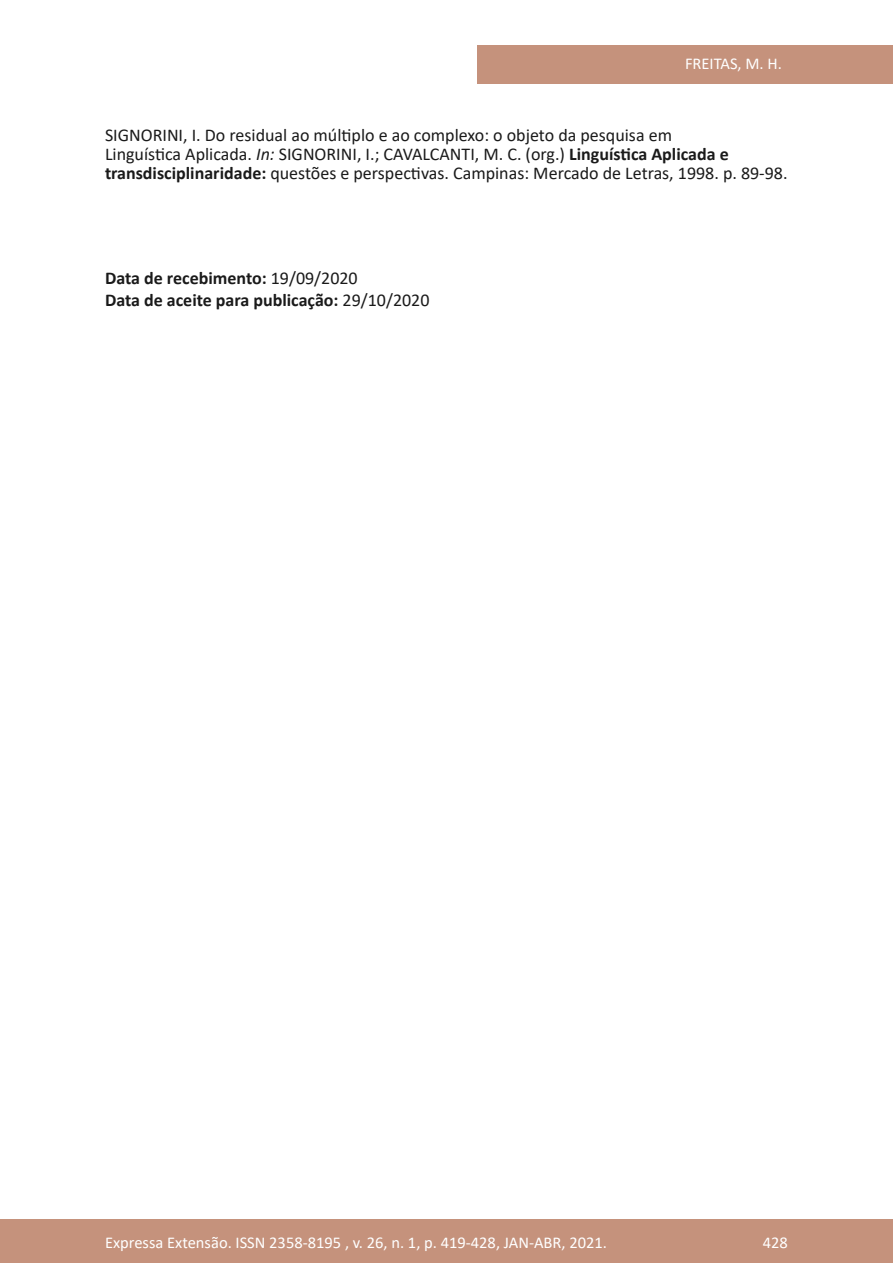
<style>
.page{position:relative;width:893px;height:1263px;background:#fff}
.page>*{position:absolute;margin:0;border:0;box-sizing:border-box;transform-origin:0 0}
.Principal_-_Referênc{font:18px/18.8px "Calibri";color:#1a1a1a}
.Principal_-_Data_Fim{font:700 18px "Calibri";color:#1a1a1a}
.t1{font:16.5px "Calibri";color:#fff}
.s1{font-style:italic}
.s2{font-weight:700}
.s3{font-weight:400}
</style>
<div class="page">
<div style="left:0;top:1219px;width:893px;height:44px;background:#c5927c"></div>
<div style="left:477px;top:45px;width:416px;height:39px;background:#c5927c"></div>
<p class="t1" style="left:685px;top:52px;width:98px">FREITAS, M. H.</p>
<p class="Principal_-_Referênc" style="left:105px;top:125px;width:684px">SIGNORINI, I. Do residual ao múltiplo e ao complexo: o objeto da pesquisa em<br>Linguística Aplicada. <span class="s1">In:</span> SIGNORINI, I.; CAVALCANTI, M. C. (org.) <span class="s2">Linguística Aplicada e transdisciplinaridade:</span> questões e perspectivas. Campinas: Mercado de Letras, 1998. p. 89-98.</p>
<p class="Principal_-_Data_Fim" style="left:105px;top:265px;width:254px">Data de recebimento: <span class="s3">19/09/2020</span></p>
<p class="Principal_-_Data_Fim" style="left:105px;top:287px;width:326px">Data de aceite para publicação: <span class="s3">29/10/2020</span></p>
<p class="t1" style="left:105px;top:1230px;width:503px">Expressa Extensão. ISSN 2358-8195 , v. 26, n. 1, p. 419-428, JAN-ABR, 2021.</p>
<p class="t1" style="left:763px;top:1230px;width:27px">428</p>
</div>
